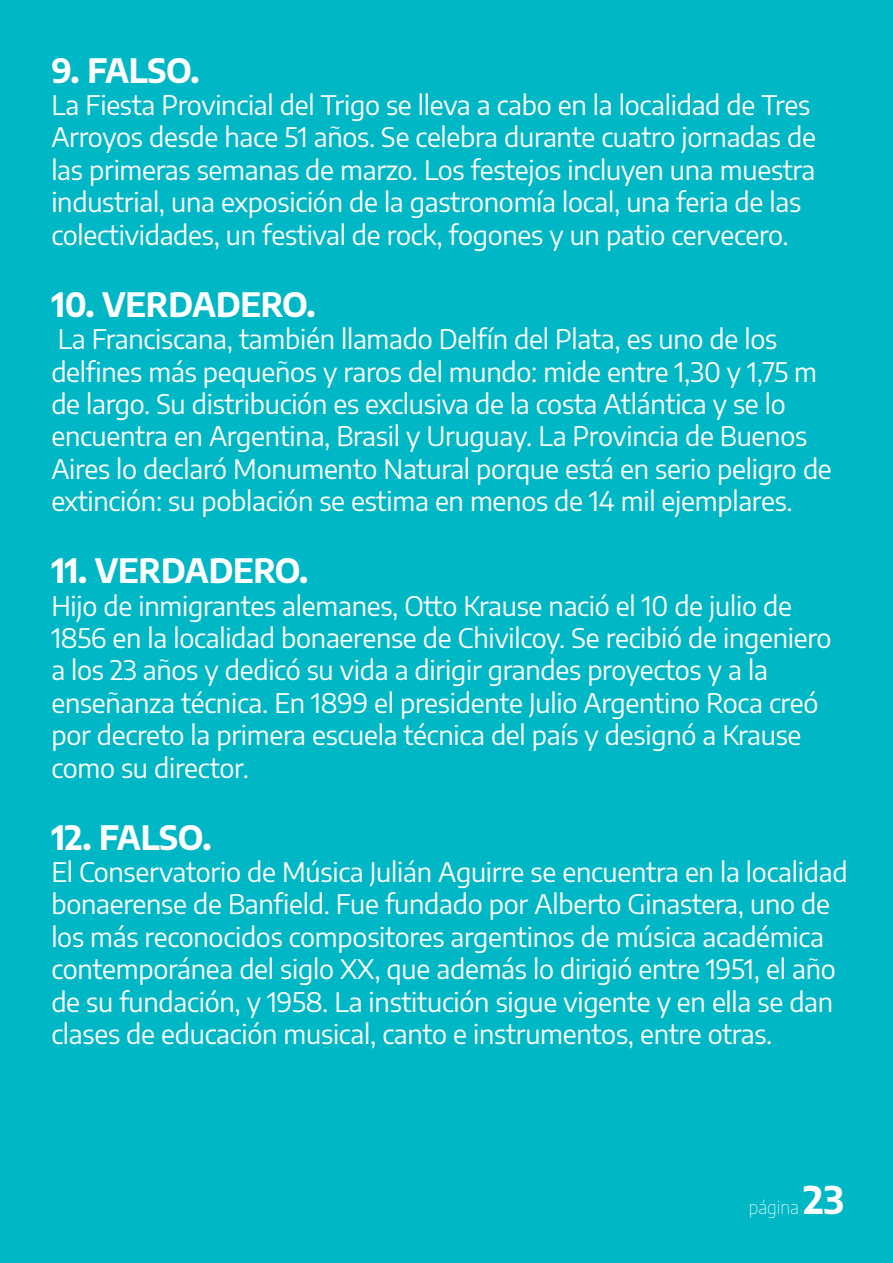
<style>
.page{position:relative;width:893px;height:1263px;background:#00b7c5}
.page>*{position:absolute;margin:0;border:0;box-sizing:border-box;transform-origin:0 0}
.t1{font:700 33px "Encode Sans";letter-spacing:-.01em;color:#fff}
.t2{font:27px/32.4px "Encode Sans";letter-spacing:-.01em;color:#fff}
.t3{font:100 18px "Encode Sans";color:#fff}
.s1{font-weight:700;font-size:37.5px}
</style>
<div class="page">
<p class="t1" style="left:51px;top:46px;width:150px">9. FALSO.</p>
<p class="t2" style="left:51px;top:88px;width:766px">La Fiesta Provincial del Trigo se lleva a cabo en la localidad de Tres Arroyos desde hace 51 años. Se celebra durante cuatro jornadas de las primeras semanas de marzo. Los festejos incluyen una muestra industrial, una exposición de la gastronomía local, una feria de las colectividades, un festival de rock, fogones y un patio cervecero.</p>
<p class="t1" style="left:51px;top:280px;width:266px">10. VERDADERO.</p>
<p class="t2" style="left:51px;top:322px;width:782px">La Franciscana, también llamado Delfín del Plata, es uno de los delfines más pequeños y raros del mundo: mide entre 1,30 y 1,75 m de largo. Su distribución es exclusiva de la costa Atlántica y se lo encuentra en Argentina, Brasil y Uruguay. La Provincia de Buenos Aires lo declaró Monumento Natural porque está en serio peligro de extinción: su población se estima en menos de 14 mil ejemplares.</p>
<p class="t1" style="left:51px;top:546px;width:258px">11. VERDADERO.</p>
<p class="t2" style="left:51px;top:588px;width:782px">Hijo de inmigrantes alemanes, Otto Krause nació el 10 de julio de 1856 en la localidad bonaerense de Chivilcoy. Se recibió de ingeniero a los 23 años y dedicó su vida a dirigir grandes proyectos y a la enseñanza técnica. En 1899 el presidente Julio Argentino Roca creó por decreto la primera escuela técnica del país y designó a Krause como su director.</p>
<p class="t1" style="left:51px;top:812px;width:162px">12. FALSO.</p>
<p class="t2" style="left:51px;top:854px;width:798px">El Conservatorio de Música Julián Aguirre se encuentra en la localidad bonaerense de Banfield. Fue fundado por Alberto Ginastera, uno de los más reconocidos compositores argentinos de música académica contemporánea del siglo XX, que además lo dirigió entre 1951, el año de su fundación, y 1958. La institución sigue vigente y en ella se dan clases de educación musical, canto e instrumentos, entre otras.</p>
<p class="t3" style="left:749px;top:1195px;width:97px">página <span class="s1">23</span></p>
</div>
